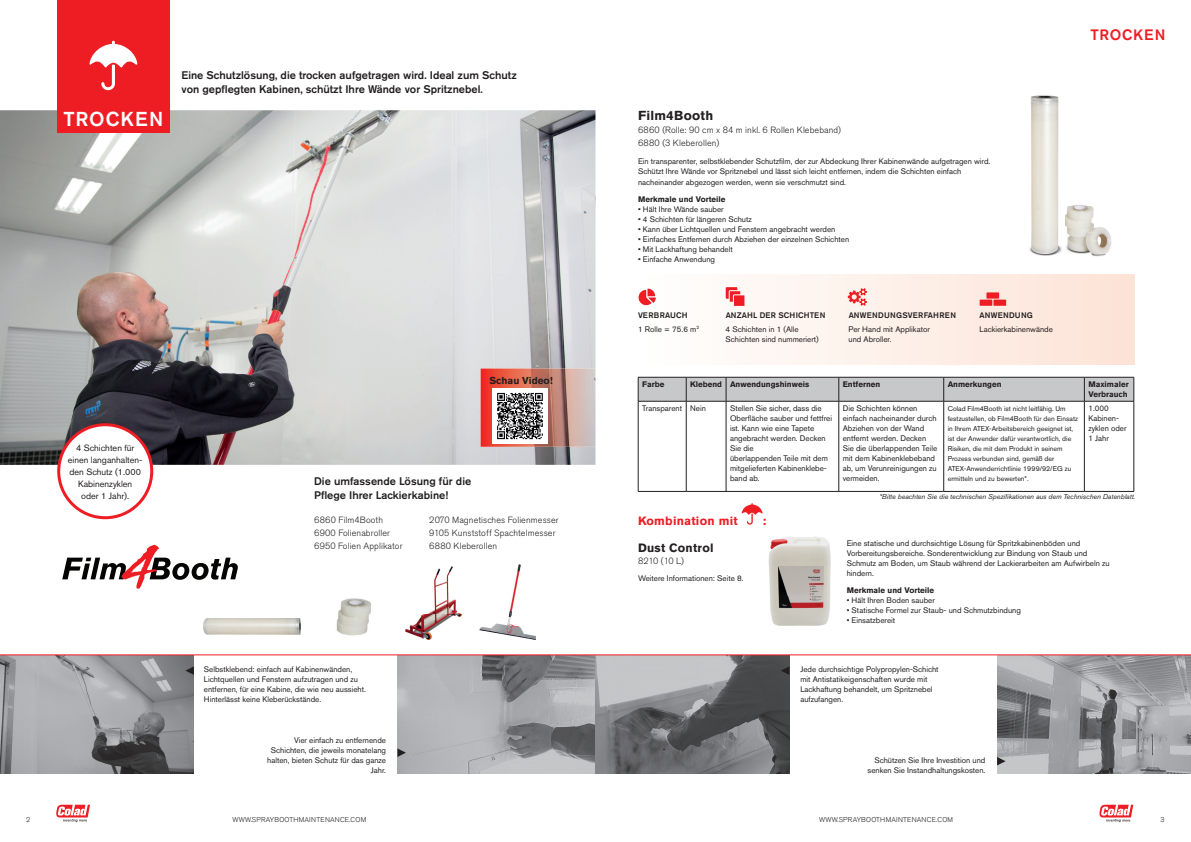
<style>
.page{position:relative;width:1191px;height:842px;background:#fff}
.page>*{position:absolute;margin:0;border:0;box-sizing:border-box;transform-origin:0 0}
.t1{font:500 20px "Akzidenz Grotesk Pro";letter-spacing:.05em;color:#fff}
.t2{font:500 15px "Akzidenz Grotesk Pro";letter-spacing:.05em;color:#ee1d23}
.t3{font:700 13px "Akzidenz Grotesk Pro";letter-spacing:.02em;color:#231f20}
.t4{font:700 12px "Akzidenz Grotesk Pro";letter-spacing:.02em;color:#ee1d23}
.t5{font:700 12px "Akzidenz Grotesk Pro";letter-spacing:.02em;color:#231f20}
.t6{font:500 11px/14px "Akzidenz Grotesk Pro";color:#231f20}
.t7{font:700 10px "Akzidenz Grotesk Pro";color:#231f20}
.t8{font:300 9px/13px "Akzidenz Grotesk Pro";letter-spacing:.01em;color:#231f20}
.t9{font:9px/12px "Akzidenz Grotesk Pro";color:#231f20;text-align:center}
.t10{font:8px/10px "Akzidenz Grotesk Pro";color:#231f20}
.t11{font:700 8px/10px "Akzidenz Grotesk Pro";color:#231f20}
.t12{font:500 8px "Akzidenz Grotesk Pro";letter-spacing:.01em;color:#231f20}
.t13{font:500 8px "Akzidenz Grotesk Pro";letter-spacing:.04em;color:#231f20}
.t14{font:500 8px "Akzidenz Grotesk Pro";letter-spacing:.03em;color:#231f20}
.t15{font:7px/10px "Akzidenz Grotesk Pro";color:#231f20}
.t16{font:italic 7px "Akzidenz Grotesk Pro";color:#231f20}
.t17{font:300 7px "Akzidenz Grotesk Pro";letter-spacing:.03em;color:#231f20}
</style>
<div class="page">
<img style="left:0;top:110px;width:595px;height:355px">
<svg style="left:1099px;top:805px;width:34px;height:17px"></svg>
<svg style="left:56px;top:805px;width:34px;height:17px"></svg>
<svg style="left:638px;top:377px;width:496px;height:24px;background:#bdbec0"></svg>
<hr style="left:638px;top:401px;width:48px;height:1px;background:#231f20">
<hr style="left:638px;top:401px;width:1px;height:90px;background:#231f20">
<hr style="left:686px;top:401px;width:40px;height:1px;background:#231f20">
<hr style="left:686px;top:401px;width:1px;height:90px;background:#231f20">
<hr style="left:726px;top:401px;width:112px;height:1px;background:#231f20">
<hr style="left:726px;top:401px;width:1px;height:90px;background:#231f20">
<hr style="left:838px;top:401px;width:105px;height:1px;background:#231f20">
<hr style="left:838px;top:401px;width:1px;height:90px;background:#231f20">
<hr style="left:943px;top:401px;width:141px;height:1px;background:#231f20">
<hr style="left:943px;top:401px;width:1px;height:90px;background:#231f20">
<hr style="left:1084px;top:401px;width:50px;height:1px;background:#231f20">
<hr style="left:1084px;top:401px;width:1px;height:90px;background:#231f20">
<hr style="left:1133px;top:401px;width:1px;height:90px;background:#231f20">
<hr style="left:638px;top:491px;width:48px;height:1px;background:#231f20">
<hr style="left:686px;top:491px;width:40px;height:1px;background:#231f20">
<hr style="left:726px;top:491px;width:112px;height:1px;background:#231f20">
<hr style="left:838px;top:491px;width:105px;height:1px;background:#231f20">
<hr style="left:943px;top:491px;width:141px;height:1px;background:#231f20">
<hr style="left:1084px;top:491px;width:50px;height:1px;background:#231f20">
<img style="left:1029px;top:95px;width:83px;height:162px">
<img style="left:0;top:655px;width:194px;height:118px">
<img style="left:397px;top:655px;width:198px;height:118px">
<svg style="left:595px;top:655px;width:194px;height:118px;background:#7b7b7d"></svg>
<img style="left:997px;top:655px;width:194px;height:118px">
<svg style="left:397px;top:748px;width:9px;height:9px"></svg>
<svg style="left:997px;top:757px;width:8px;height:8px"></svg>
<svg style="left:185px;top:666px;width:9px;height:9px"></svg>
<svg style="left:781px;top:666px;width:8px;height:9px"></svg>
<div style="left:638px;top:274px;width:496px;height:90px;background:linear-gradient(to right,#fefffe,#fde3d6)"></div>
<img style="left:204px;top:618px;width:97px;height:17px">
<img style="left:406px;top:567px;width:55px;height:72px">
<img style="left:479px;top:565px;width:57px;height:75px">
<svg style="left:741px;top:503px;width:21px;height:22px"></svg>
<div style="left:59px;top:425px;width:93px;height:93px;background:#fff;border-radius:50%"></div>
<div style="left:57px;top:423px;width:96px;height:96px;border:3px solid #ee1d23;border-radius:50%"></div>
<svg style="left:638px;top:289px;width:18px;height:16px"></svg>
<svg style="left:725px;top:287px;width:19px;height:19px"></svg>
<svg style="left:848px;top:288px;width:19px;height:18px"></svg>
<svg style="left:979px;top:292px;width:27px;height:14px"></svg>
<svg style="left:62px;top:545px;width:176px;height:44px"></svg>
<hr style="left:0;top:654px;width:1191px;height:1px;background:#ee1d23">
<div style="left:57px;top:0;width:113px;height:133px;background:#ee1d23"></div>
<svg style="left:89px;top:41px;width:48px;height:49px"></svg>
<img style="left:480px;top:369px;width:115px;height:78px">
<img style="left:492px;top:389px;width:55px;height:54px">
<img style="left:336px;top:598px;width:35px;height:38px">
<img style="left:768px;top:536px;width:63px;height:90px">
<h1 class="t1" style="left:63px;top:106px;width:101px">TROCKEN</h1>
<p class="t9" style="left:68px;top:441px;width:76px">4 Schichten für einen langanhalten&shy;den Schutz (1.000<br>Kabinenzyklen<br>oder 1 Jahr).</p>
<h3 class="t6" style="left:181px;top:68px;width:337px">Eine Schutzlösung, die trocken aufgetragen wird. Ideal zum Schutz von gepflegten Kabinen, schützt Ihre Wände vor Spritznebel.</h3>
<p class="t7" style="left:489px;top:374px;width:65px">Schau Video!</p>
<h3 class="t6" style="left:314px;top:474px;width:159px">Die umfassende Lösung für die<br>Pflege Ihrer Lackierkabine!</h3>
<p class="t8" style="left:314px;top:513px;width:90px">6860 Film4Booth<br>6900 Folienabroller<br>6950 Folien Applikator</p>
<p class="t8" style="left:429px;top:513px;width:131px">2070 Magnetisches Folienmesser<br>9105 Kunststoff Spachtelmesser<br>6880 Kleberollen</p>
<h3 class="t3" style="left:638px;top:107px;width:77px">Film4Booth</h3>
<p class="t8" style="left:638px;top:123px;width:204px">6860 (Rolle: 90 cm x 84 m inkl. 6 Rollen Klebeband)<br>6880 (3 Kleberollen)</p>
<p class="t10" style="left:638px;top:157px;width:354px">Ein transparenter, selbstklebender Schutzfilm, der zur Abdeckung Ihrer Kabinenwände aufgetragen wird.<br>Schützt Ihre Wände vor Spritznebel und lässt sich leicht entfernen, indem die Schichten einfach nacheinander abgezogen werden, wenn sie verschmutzt sind.</p>
<p class="t11" style="left:638px;top:194px;width:89px">Merkmale und Vorteile</p>
<p class="t10" style="left:638px;top:204px;width:87px">• Hält Ihre Wände sauber</p>
<p class="t10" style="left:638px;top:214px;width:115px">• 4 Schichten für längeren Schutz</p>
<p class="t10" style="left:638px;top:224px;width:199px">• Kann über Lichtquellen und Fenstern angebracht werden</p>
<p class="t10" style="left:638px;top:234px;width:213px">• Einfaches Entfernen durch Abziehen der einzelnen Schichten</p>
<p class="t10" style="left:638px;top:244px;width:96px">• Mit Lackhaftung behandelt</p>
<p class="t10" style="left:638px;top:254px;width:79px">• Einfache Anwendung</p>
<p class="t12" style="left:638px;top:310px;width:51px">VERBRAUCH</p>
<p class="t10" style="left:638px;top:324px;width:63px">1 Rolle = 75.6 m<sup>2</sup></p>
<p class="t12" style="left:725px;top:310px;width:101px">ANZAHL DER SCHICHTEN</p>
<p class="t10" style="left:725px;top:324px;width:95px">4 Schichten in 1 (Alle<br>Schichten sind nummeriert)</p>
<p class="t13" style="left:848px;top:310px;width:109px">ANWENDUNGSVERFAHREN</p>
<p class="t10" style="left:848px;top:324px;width:83px">Per Hand mit Applikator und Abroller.</p>
<p class="t14" style="left:979px;top:310px;width:55px">ANWENDUNG</p>
<p class="t10" style="left:979px;top:324px;width:75px">Lackierkabinenwände</p>
<h2 class="t2" style="left:1090px;top:25px;width:76px">TROCKEN</h2>
<p class="t11" style="left:642px;top:379px;width:24px">Farbe</p>
<p class="t11" style="left:690px;top:379px;width:120px">Klebend Anwendungshinweis</p>
<p class="t11" style="left:842px;top:379px;width:39px">Entfernen</p>
<p class="t11" style="left:947px;top:379px;width:55px">Anmerkungen</p>
<p class="t11" style="left:1088px;top:379px;width:42px">Maximaler<br>Verbrauch</p>
<p class="t10" style="left:642px;top:403px;width:65px">Transparent Nein</p>
<p class="t10" style="left:730px;top:403px;width:104px">Stellen Sie sicher, dass die<br>Oberfläche sauber und fettfrei ist. Kann wie eine Tapete angebracht werden. Decken<br>Sie die<br>überlappenden Teile mit dem mitgelieferten Kabinenklebe&shy;band ab.</p>
<p class="t10" style="left:842px;top:403px;width:96px">Die Schichten können einfach nacheinander durch<br>Abziehen von der Wand entfernt werden. Decken<br>Sie die überlappenden Teile mit dem Kabinenklebeband ab, um Verunreinigungen zu vermeiden.</p>
<p class="t15" style="left:947px;top:403px;width:132px">Colad Film4Booth ist nicht leitfähig. Um festzustellen, ob Film4Booth für den Einsatz in Ihrem ATEX-Arbeitsbereich geeignet ist, ist der Anwender dafür verantwortlich, die Risiken, die mit dem Produkt in seinem Prozess verbunden sind, gemäß der ATEX-Anwenderrichtlinie 1999/92/EG zu ermitteln und zu bewerten*.</p>
<p class="t10" style="left:1088px;top:403px;width:40px">1.000<br>Kabinen&shy;zyklen oder<br>1 Jahr</p>
<h3 class="t4" style="left:638px;top:513px;width:101px">Kombination mit</h3>
<h3 class="t4" style="left:762px;top:513px;width:5px">:</h3>
<h3 class="t5" style="left:638px;top:540px;width:77px">Dust Control</h3>
<p class="t8" style="left:638px;top:554px;width:48px">8210 (10 L)</p>
<p class="t10" style="left:638px;top:573px;width:107px">Weitere Informationen: Seite 8.</p>
<p class="t16" style="left:879px;top:492px;width:257px">*Bitte beachten Sie die technischen Spezifikationen aus dem Technischen Datenblatt.</p>
<p class="t10" style="left:846px;top:539px;width:264px">Eine statische und durchsichtige Lösung für Spritzkabinenböden und Vorbereitungsbereiche. Sonderentwicklung zur Bindung von Staub und Schmutz am Boden, um Staub während der Lackierarbeiten am Aufwirbeln zu hindern.</p>
<p class="t11" style="left:846px;top:585px;width:89px">Merkmale und Vorteile</p>
<p class="t10" style="left:846px;top:596px;width:90px">• Hält Ihren Boden sauber</p>
<p class="t10" style="left:846px;top:606px;width:176px">• Statische Formel zur Staub- und Schmutzbindung</p>
<p class="t10" style="left:846px;top:616px;width:50px">• Einsatzbereit</p>
<p class="t10" style="left:204px;top:664px;width:163px">Selbstklebend: einfach auf Kabinenwänden, Lichtquellen und Fenstern aufzutragen und zu entfernen, für eine Kabine, die wie neu aussieht.<br>Hinterlässt keine Kleberückstände.</p>
<p class="t10" style="left:800px;top:664px;width:140px">Jede durchsichtige Polypropylen-Schicht mit Antistatikeigenschaften wurde mit Lackhaftung behandelt, um Spritznebel aufzufangen.</p>
<p class="t10" style="left:267px;top:736px;width:120px;text-align:right">Vier einfach zu entfernende<br>Schichten, die jeweils monatelang halten, bieten Schutz für das ganze<br>Jahr.</p>
<p class="t10" style="left:867px;top:756px;width:119px;text-align:right">Schützen Sie Ihre Investition und senken Sie Instandhaltungskosten.</p>
<p class="t17" style="left:232px;top:815px;width:135px">WWW.SPRAYBOOTHMAINTENANCE.COM</p>
<p class="t17" style="left:819px;top:815px;width:135px">WWW.SPRAYBOOTHMAINTENANCE.COM</p>
<p class="t17" style="left:26px;top:815px;width:6px">2</p>
<p class="t17" style="left:1160px;top:815px;width:6px">3</p>
</div>
